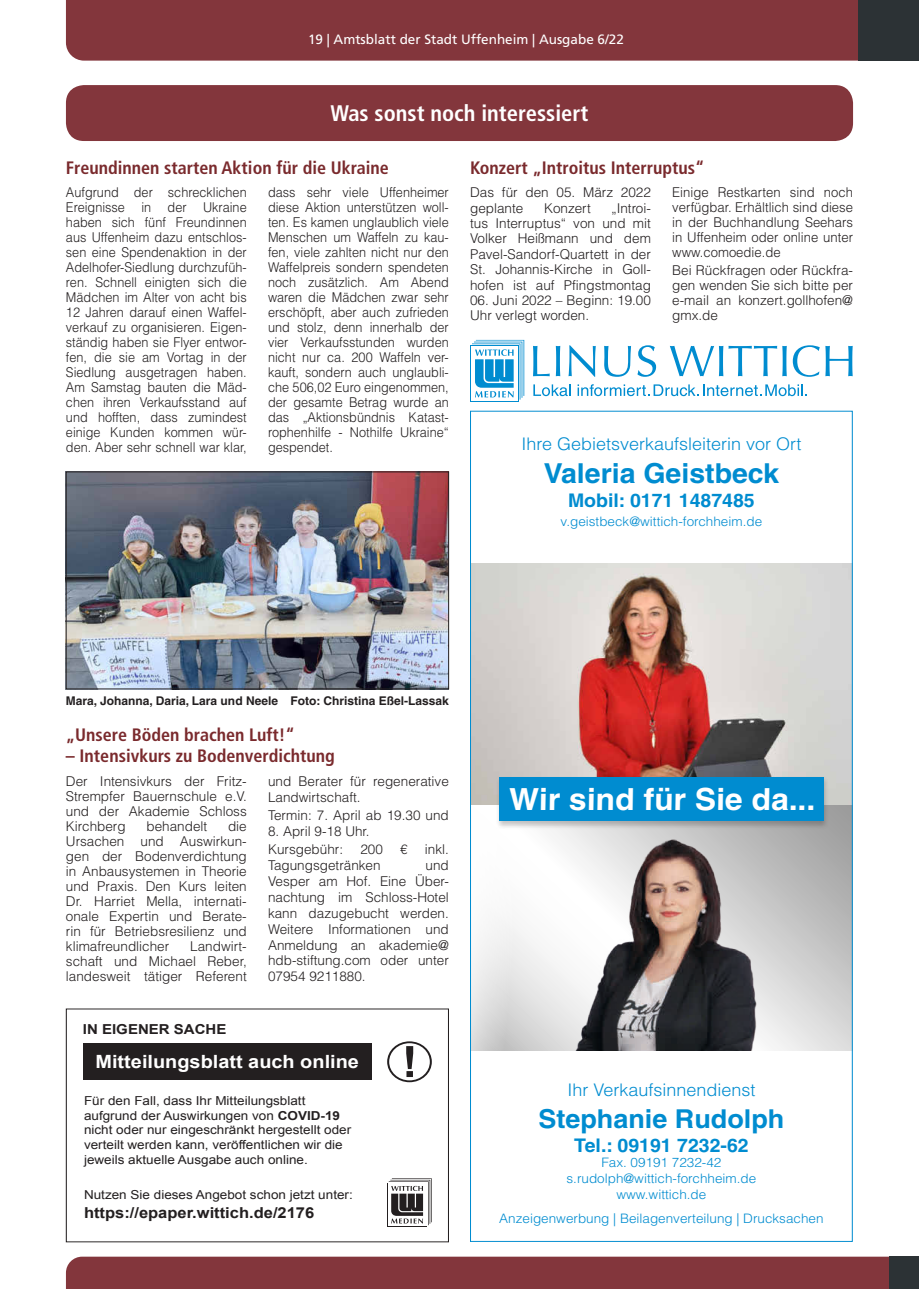
<style>
.page{position:relative;width:919px;height:1289px;background:#fff}
.page>*{position:absolute;margin:0;border:0;box-sizing:border-box;transform-origin:0 0}
.t1{font:700 30.45px "Helvetica LT";color:#fff;scale:1.05 1}
.t2{font:700 27.45px "Helvetica LT";color:#008cd0;scale:1.04 1}
.t3{font:700 25.95px "Helvetica LT";color:#008cd0;scale:1.04 1}
.t4{font:700 condensed 22.5px "Frutiger LT";color:#fff}
.t5{font:700 18.75px "Helvetica LT";color:#008cd0;scale:1.04 1}
.t6{font:700 18.15px "Arial";color:#fff;scale:1.09 1}
.t7{font:700 condensed 18px "Frutiger LT";color:#7a2a2d}
.t8{font:300 17.4px "Helvetica LT";color:#008cd0;scale:1.04 1}
.t9{font:700 15.15px "Arial";color:#231f20;scale:1.09 1}
.t10{font:700 13.65px "Arial";color:#231f20;scale:1.09 1}
.t11{font:300 13.5px/15px "Helvetica LT";color:#231f20;text-align:justify}
.t12{font:300 13.5px/15px "Helvetica LT";color:#231f20;text-align:justify;scale:.94 1}
.t13{font:13.5px "Frutiger LT";color:#fff}
.t14{font:300 13.05px/15.6px "Helvetica LT";color:#008cd0;text-align:center;scale:1.04 1}
.t15{font:12.3px/14.9px "Arial";color:#231f20;scale:1.09 1}
.t16{font:700 12px "Helvetica LT";color:#231f20}
.s1{font-weight:700}
</style>
<div class="page">
<div style="left:66px;top:1256px;width:823px;height:32px;background:#83363c"></div>
<div style="left:889px;top:1256px;width:29px;height:32px;background:#2c3235"></div>
<div style="left:66px;top:0;width:792px;height:61px;background:#83363c"></div>
<div style="left:858px;top:0;width:60px;height:61px;background:#2c3235"></div>
<div style="left:66px;top:85px;width:787px;height:56px;background:#83363c;border-radius:18px"></div>
<img style="left:68px;top:473px;width:379px;height:214px">
<div style="left:66px;top:471px;width:383px;height:218px;border:1px solid #231f20"></div>
<svg style="left:406px;top:1046px;width:7px;height:30px"></svg>
<div style="left:387px;top:1041px;width:45px;height:41px;border:2px solid #231f20;border-radius:50%"></div>
<div style="left:66px;top:1008px;width:383px;height:234px;border:1px solid #231f20"></div>
<svg style="left:387px;top:1183px;width:1px;height:43px"></svg>
<svg style="left:388px;top:1178px;width:44px;height:47px"></svg>
<div style="left:83px;top:1043px;width:288px;height:36px;background:#231f20"></div>
<svg style="left:533px;top:346px;width:27px;height:30px"></svg>
<svg style="left:568px;top:345px;width:27px;height:32px"></svg>
<svg style="left:604px;top:346px;width:27px;height:31px"></svg>
<svg style="left:637px;top:345px;width:19px;height:32px"></svg>
<svg style="left:670px;top:346px;width:116px;height:30px"></svg>
<svg style="left:792px;top:345px;width:27px;height:32px"></svg>
<svg style="left:825px;top:346px;width:27px;height:30px"></svg>
<svg style="left:470px;top:345px;width:2px;height:56px"></svg>
<div style="left:471px;top:346px;width:46px;height:54px;background:#fff"></div>
<svg style="left:472px;top:340px;width:52px;height:59px"></svg>
<svg style="left:533px;top:384px;width:37px;height:12px"></svg>
<svg style="left:577px;top:384px;width:230px;height:12px"></svg>
<svg style="left:472px;top:804px;width:378px;height:246px"></svg>
<img style="left:472px;top:563px;width:378px;height:241px">
<div style="left:495px;top:776px;width:333px;height:53px;background:#231f20;opacity:.26"></div>
<div style="left:499px;top:776px;width:324px;height:44px;background:#008cd0"></div>
<img style="left:517px;top:834px;width:305px;height:216px">
<p class="t13" style="left:308px;top:32px;width:317px">19 | Amtsblatt der Stadt Uffenheim | Ausgabe 6/22</p>
<h3 class="t4" style="left:330px;top:100px;width:259px">Was sonst noch interessiert</h3>
<h3 class="t7" style="left:470px;top:157px;width:236px">Konzert „Introitus Interruptus“</h3>
<p class="t11" style="left:470px;top:185px;width:182px;line-height:15.5px">Das für den 05. März 2022 geplante</p>
<h3 class="t7" style="left:66px;top:157px;width:324px">Freundinnen starten Aktion für die Ukraine</h3>
<p class="t12" style="left:66px;top:185px;width:194px">Aufgrund der schrecklichen Ereignisse in der Ukraine haben sich fünf Freundinnen aus Uffenheim dazu entschlos&shy;sen eine Spendenaktion in der Adelhofer-Siedlung durchzufüh&shy;ren. Schnell einigten sich die Mädchen im Alter von acht bis 12 Jahren darauf einen Waffel&shy;verkauf zu organisieren. Eigen&shy;ständig haben sie Flyer entwor&shy;fen, die sie am Vortag in der Siedlung ausgetragen haben.<br>Am Samstag bauten die Mäd&shy;chen ihren Verkaufsstand auf und hofften, dass zumindest einige Kunden kommen wür&shy;den. Aber sehr schnell war klar,</p>
<p class="t12" style="left:268px;top:185px;width:194px">dass sehr viele Uffenheimer diese Aktion unterstützen woll&shy;ten. Es kamen unglaublich viele Menschen um Waffeln zu kau&shy;fen, viele zahlten nicht nur den Waffelpreis sondern spendeten noch zusätzlich. Am Abend waren die Mädchen zwar sehr erschöpft, aber auch zufrieden und stolz, denn innerhalb der vier Verkaufsstunden wurden nicht nur ca. 200 Waffeln ver&shy;kauft, sondern auch unglaubli&shy;che 506,02 Euro eingenommen, der gesamte Betrag wurde an das „Aktionsbündnis Katast&shy;rophenhilfe - Nothilfe Ukraine“ gespendet.</p>
<p class="t11" style="left:672px;top:185px;width:182px">Einige Restkarten sind noch verfügbar. Erhältlich sind diese in der Buchhandlung Seehars in Uffenheim oder online unter www.comoedie.de</p>
<p class="t11" style="left:672px;top:262px;width:182px">Bei Rückfragen oder Rückfra&shy;gen wenden Sie sich bitte per e-mail an konzert.gollhofen@ gmx.de</p>
<p class="t11" style="left:470px;top:200px;width:182px;line-height:15.5px;text-indent:141px">„Introi&shy;tus Interruptus“ von und mit Volker Heißmann und dem Pavel-Sandorf-Quartett in der St. Johannis-Kirche in Goll&shy;hofen ist auf Pfingstmontag</p>
<p class="t11" style="left:470px;top:292px;width:182px;line-height:15.5px">06. Juni 2022 – Beginn: 19.00<br>Uhr verlegt worden.</p>
<p class="t11" style="left:544px;top:200px;width:48px">Konzert</p>
<p class="t8" style="left:521px;top:433px;width:271px">Ihre Gebietsverkaufsleiterin vor Ort</p>
<h2 class="t2" style="left:543px;top:456px;width:228px">Valeria Geistbeck</h2>
<h3 class="t5" style="left:568px;top:489px;width:181px">Mobil: 0171 1487485</h3>
<p class="t14" style="left:560px;top:513px;width:195px">v.geistbeck@wittich-forchheim.de</p>
<p class="t16" style="left:66px;top:693px;width:384px">Mara, Johanna, Daria, Lara und Neele Foto: Christina Eßel-Lassak</p>
<h3 class="t7" style="left:66px;top:724px;width:230px">„Unsere Böden brachen Luft!“</h3>
<h3 class="t7" style="left:66px;top:745px;width:270px">– Intensivkurs zu Bodenverdichtung</h3>
<p class="t11" style="left:66px;top:773px;width:182px">Der Intensivkurs der Fritz-Strempfer Bauernschule e.V. und der Akademie Schloss Kirchberg</p>
<p class="t11" style="left:268px;top:773px;width:182px;line-height:15.9px">und Berater für regenerative<br>Landwirtschaft.</p>
<p class="t11" style="left:268px;top:807px;width:182px">Termin: 7. April ab 19.30 und</p>
<p class="t11" style="left:268px;top:821px;width:103px;line-height:18px">8. April 9-18 Uhr.<br>Kursgebühr:</p>
<p class="t11" style="left:66px;top:818px;width:182px;text-indent:162px">die Ursachen und Auswirkun&shy;gen der Bodenverdichtung in Anbausystemen in Theorie und Praxis. Den Kurs leiten Dr. Harriet Mella, internati&shy;onale Expertin und Berate&shy;rin für Betriebsresilienz und klimafreundlicher</p>
<p class="t11" style="left:146px;top:818px;width:62px">behandelt</p>
<p class="t11" style="left:360px;top:841px;width:24px">200</p>
<p class="t11" style="left:400px;top:841px;width:9px">€</p>
<p class="t11" style="left:425px;top:841px;width:26px">inkl.</p>
<p class="t11" style="left:268px;top:857px;width:114px">Tagungsgetränken</p>
<p class="t11" style="left:268px;top:856px;width:182px;line-height:15.9px;text-indent:157px">und Vesper am Hof. Eine Über&shy;nachtung im Schloss-Hotel kann dazugebucht werden.<br>Weitere Informationen und Anmeldung an akademie@ hdb-stiftung.com oder unter 07954 9211880.</p>
<p class="t11" style="left:66px;top:938px;width:182px;text-indent:124px">Landwirt&shy;schaft und Michael Reber, landesweit tätiger Referent</p>
<p class="t10" style="left:83px;top:1020px;width:133px">IN EIGENER SACHE</p>
<h3 class="t6" style="left:95px;top:1049px;width:243px">Mitteilungsblatt auch online</h3>
<p class="t15" style="left:84px;top:1092px;width:247px">Für den Fall, dass Ihr Mitteilungsblatt aufgrund der Auswirkungen von <span class="s1">COVID-19 </span>nicht oder nur eingeschränkt hergestellt oder verteilt werden kann, veröffentlichen wir die jeweils aktuelle Ausgabe auch online.</p>
<p class="t15" style="left:84px;top:1187px;width:248px">Nutzen Sie dieses Angebot schon jetzt unter:</p>
<p class="t9" style="left:84px;top:1202px;width:213px">https://epaper.wittich.de/2176</p>
<h1 class="t1" style="left:508px;top:781px;width:294px">Wir sind für Sie da...</h1>
<p class="t8" style="left:567px;top:1079px;width:182px">Ihr Verkaufsinnendienst</p>
<h3 class="t3" style="left:538px;top:1102px;width:238px">Stephanie Rudolph</h3>
<h3 class="t5" style="left:574px;top:1133px;width:169px">Tel.: 09191 7232-62</h3>
<p class="t14" style="left:566px;top:1154px;width:184px">Fax. 09191 7232-42 s.rudolph@wittich-forchheim.de www.wittich.de</p>
<p class="t14" style="left:499px;top:1210px;width:313px">Anzeigenwerbung | Beilagenverteilung | Drucksachen</p>
</div>
